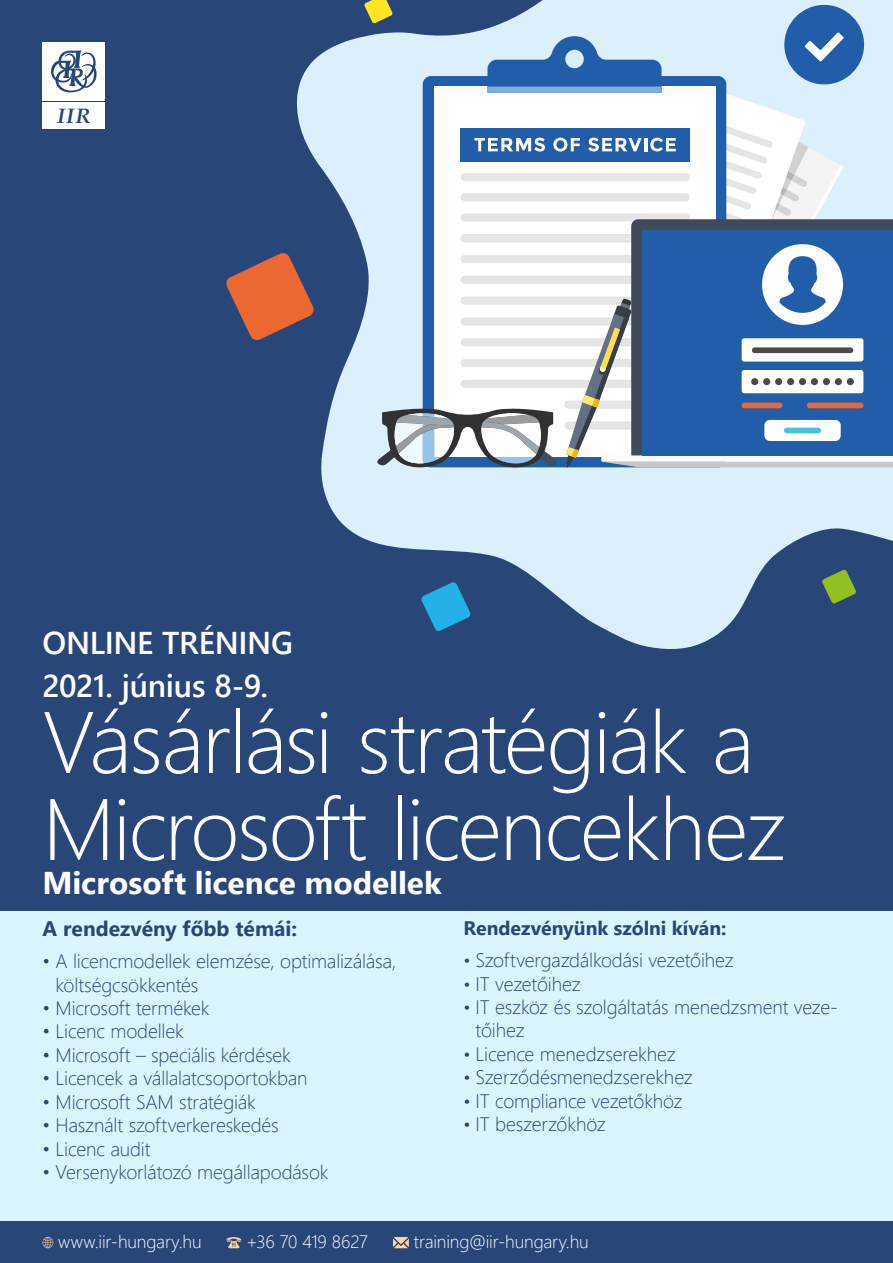
<style>
.page{position:relative;width:893px;height:1263px;background:#fff}
.page>*{position:absolute;margin:0;border:0;box-sizing:border-box;transform-origin:0 0}
.t1{font:300 87px/87px "Segoe UI";letter-spacing:-.025em;color:#fff}
.t2{font:600 31.5px "Segoe UI";letter-spacing:-.015em;color:#fff}
.t3{font:700 31.5px "Segoe UI";color:#fff}
.t4{font:700 21px "Segoe UI";color:#294678}
.t5{font:italic 700 20.85px "Palatino Linotype";color:#294678}
.t6{font:300 19.5px/23.4px "Segoe UI";letter-spacing:-.01em;color:#294678}
.t7{font:700 19.5px "Segoe UI";color:#294678}
.t8{font:300 18px "Segoe UI";letter-spacing:-.01em;color:#fff}
.s1{font-size:18px}
</style>
<div class="page">
<div style="left:0;top:0;width:893px;height:916px;background:#294678"></div>
<svg style="left:296px;top:0;width:597px;height:649px;fill:#dcf0fb"></svg>
<div style="left:784px;top:5px;width:80px;height:79px;background:#215da9;border-radius:50%"></div>
<svg style="left:822px;top:569px;width:34px;height:35px"></svg>
<svg style="left:375px;top:32px;width:518px;height:438px;background:#a7bdd7"></svg>
<svg style="left:364px;top:0;width:29px;height:24px"></svg>
<svg style="left:226px;top:252px;width:89px;height:89px"></svg>
<svg style="left:421px;top:582px;width:50px;height:49px"></svg>
<div style="left:0;top:1220px;width:893px;height:43px;background:#294678"></div>
<div style="left:0;top:911px;width:893px;height:309px;background:#dbf5ff"></div>
<svg style="left:43px;top:1237px;width:10px;height:11px"></svg>
<svg style="left:226px;top:1237px;width:15px;height:11px"></svg>
<svg style="left:393px;top:1237px;width:16px;height:11px"></svg>
<div style="left:43px;top:43px;width:62px;height:58px;background:#fff"></div>
<svg style="left:51px;top:51px;width:46px;height:42px"></svg>
<div style="left:43px;top:102px;width:62px;height:27px;background:#fff"></div>
<p class="t5" style="left:57px;top:101px;width:35px">IIR</p>
<h2 class="t2" style="left:42px;top:613px;width:252px">ONLINE TRÉNING</h2>
<h2 class="t2" style="left:43px;top:656px;width:227px">2021. június 8-9.</h2>
<h1 class="t1" style="left:43px;top:690px;width:745px">Vásárlási stratégiák a<br>Microsoft licencekhez</h1>
<h2 class="t3" style="left:43px;top:853px;width:401px">Microsoft licence modellek</h2>
<p class="t4" style="left:43px;top:909px;width:256px">A rendezvény főbb témái:</p>
<p class="t6" style="left:56px;top:948px;width:342px;text-indent:-13px">• A licencmodellek elemzése, optimalizálása, költségcsökkentés</p>
<p class="t6" style="left:43px;top:994px;width:169px">• Microsoft termékek</p>
<p class="t6" style="left:43px;top:1018px;width:143px">• Licenc modellek</p>
<p class="t6" style="left:43px;top:1041px;width:250px">• Microsoft – speciális kérdések</p>
<p class="t6" style="left:43px;top:1065px;width:267px">• Licencek a vállalatcsoportokban</p>
<p class="t6" style="left:43px;top:1088px;width:215px">• Microsoft SAM stratégiák</p>
<p class="t6" style="left:43px;top:1111px;width:238px">• Használt szoftverkereskedés</p>
<p class="t6" style="left:43px;top:1135px;width:110px">• Licenc audit</p>
<p class="t6" style="left:43px;top:1158px;width:287px">• Versenykorlátozó megállapodások</p>
<p class="t7" style="left:463px;top:910px;width:264px">Rendezvényünk szólni kíván:</p>
<p class="t6" style="left:463px;top:947px;width:272px"><span class="s1">•</span> Szoftvergazdálkodási vezetőihez</p>
<p class="t6" style="left:463px;top:970px;width:119px"><span class="s1">•</span> IT vezetőihez</p>
<p class="t6" style="left:476px;top:993px;width:364px;text-indent:-12px"><span class="s1">•</span> IT eszköz és szolgáltatás menedzsment veze&shy;tőihez</p>
<p class="t6" style="left:463px;top:1040px;width:214px"><span class="s1">•</span> Licence menedzserekhez</p>
<p class="t6" style="left:463px;top:1064px;width:231px"><span class="s1">•</span> Szerződésmenedzserekhez</p>
<p class="t6" style="left:463px;top:1087px;width:221px"><span class="s1">•</span> IT compliance vezetőkhöz</p>
<p class="t6" style="left:463px;top:1110px;width:144px"><span class="s1">•</span> IT beszerzőkhöz</p>
<p class="t8" style="left:58px;top:1225px;width:145px">www.iir-hungary.hu</p>
<p class="t8" style="left:246px;top:1225px;width:124px">+36 70 419 8627</p>
<p class="t8" style="left:414px;top:1225px;width:177px">training@iir-hungary.hu</p>
</div>
